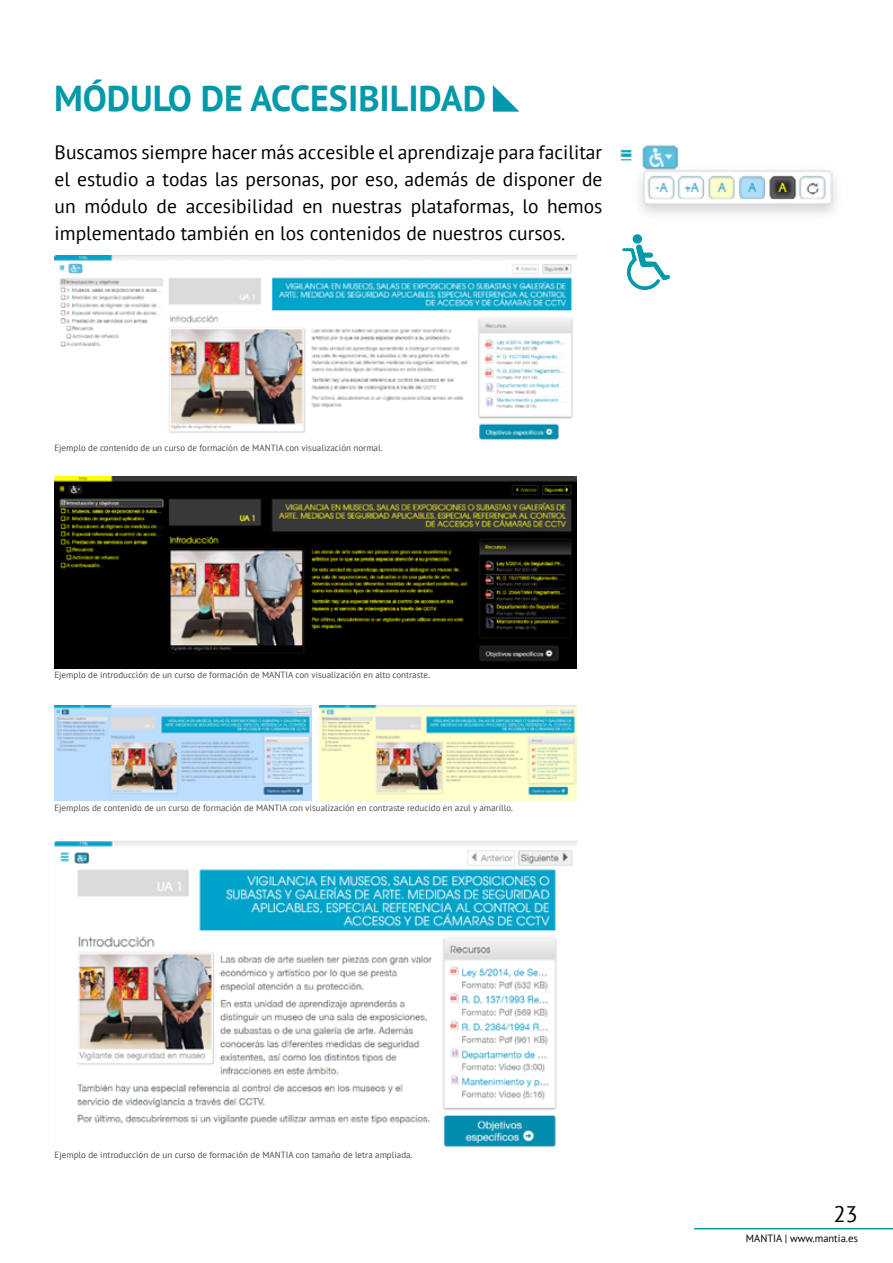
<style>
.page{position:relative;width:893px;height:1263px;background:#fff}
.page>*{position:absolute;margin:0;border:0;box-sizing:border-box;transform-origin:0 0}
.t1{font:700 36px "PT Sans";color:#09a}
.t2{font:22.5px "PT Sans";color:#000}
.t3{font:19.5px/27px "PT Sans";color:#000;text-align:justify}
.t4{font:10.5px "PT Sans";color:#000}
.t5{font:9px "PT Sans";color:#4d4d4d}
</style>
<div class="page">
<hr style="left:694px;top:1228px;width:199px;height:1px;background:#09a">
<img style="left:55px;top:477px;width:521px;height:192px">
<img style="left:55px;top:706px;width:256px;height:94px">
<img style="left:55px;top:841px;width:521px;height:307px">
<img style="left:54px;top:255px;width:522px;height:185px">
<svg style="left:493px;top:85px;width:26px;height:27px"></svg>
<img style="left:619px;top:145px;width:217px;height:69px">
<div style="left:633px;top:234px;width:9px;height:10px;background:#09a;border-radius:50%"></div>
<svg style="left:622px;top:244px;width:48px;height:46px"></svg>
<img style="left:320px;top:706px;width:256px;height:94px">
<h1 class="t1" style="left:54px;top:74px;width:433px">MÓDULO DE ACCESIBILIDAD</h1>
<p class="t3" style="left:55px;top:138px;width:549px">Buscamos siempre hacer más accesible el aprendizaje para facilitar el estudio a todas las personas, por eso, además de disponer de un módulo de accesibilidad en nuestras plataformas, lo hemos implementado también en los contenidos de nuestros cursos.</p>
<p class="t5" style="left:54px;top:442px;width:330px">Ejemplo de contenido de un curso de formación de MANTIA con visualización normal.</p>
<p class="t5" style="left:54px;top:669px;width:377px">Ejemplo de introducción de un curso de formación de MANTIA con visualización en alto contraste.</p>
<p class="t5" style="left:54px;top:802px;width:460px">Ejemplos de contenido de un curso de formación de MANTIA con visualización en contraste reducido en azul y amarillo.</p>
<p class="t5" style="left:55px;top:1149px;width:359px">Ejemplo de introducción de un curso de formación de MANTIA con tamaño de letra ampliada.</p>
<h2 class="t2" style="left:833px;top:1199px;width:26px">23</h2>
<p class="t4" style="left:746px;top:1231px;width:114px">MANTIA | www.mantia.es</p>
</div>
